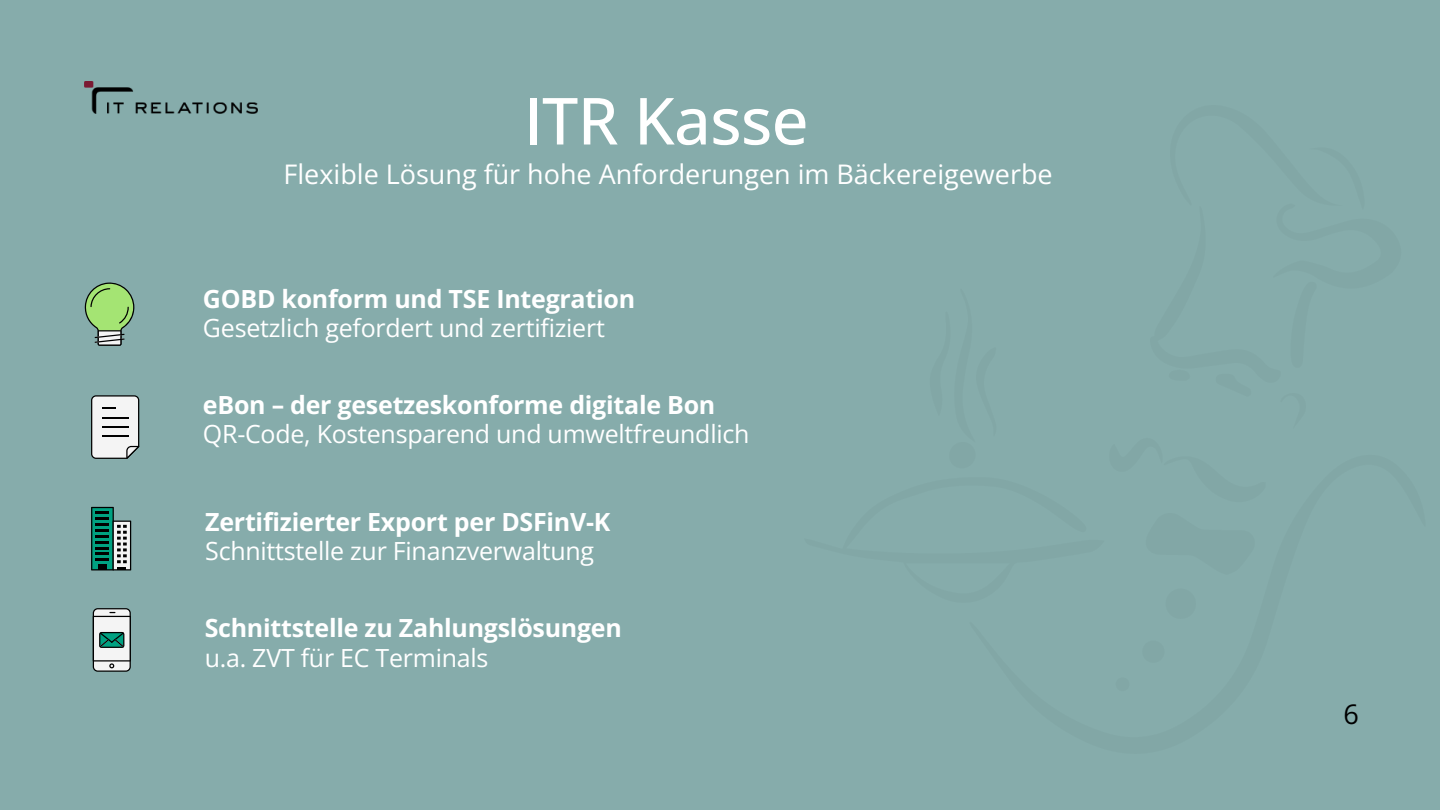
<style>
.page{position:relative;width:1440px;height:810px;background:#86acab}
.page>*{position:absolute;margin:0;border:0;box-sizing:border-box;transform-origin:0 0}
.t1{font:500 65px "Open Sans";letter-spacing:-.01em;color:#fff}
.t2{font:27px "Open Sans";color:#fff}
.t3{font:27px "Open Sans";color:#000}
.t4{font:25px "Open Sans";letter-spacing:-.01em;color:#fff}
.t5{font:700 25px "Open Sans";letter-spacing:-.01em;color:#fff}
</style>
<div class="page">
<img style="left:84px;top:81px;width:174px;height:33px">
<svg style="left:84px;top:282px;width:50px;height:64px"></svg>
<svg style="left:91px;top:395px;width:48px;height:64px;background:#cbcccc"></svg>
<svg style="left:91px;top:507px;width:40px;height:63px;background:#457c72"></svg>
<svg style="left:93px;top:608px;width:38px;height:64px;background:#a8b8b5"></svg>
<p class="t1" style="left:524px;top:75px;width:286px">ITR Kasse</p>
<p class="t2" style="left:284px;top:155px;width:771px">Flexible Lösung für hohe Anforderungen im Bäckereigewerbe</p>
<p class="t5" style="left:203px;top:281px;width:434px">GOBD konform und TSE Integration</p>
<p class="t4" style="left:203px;top:310px;width:403px">Gesetzlich gefordert und zertifiziert</p>
<p class="t5" style="left:203px;top:387px;width:514px">eBon – der gesetzeskonforme digitale Bon</p>
<p class="t4" style="left:203px;top:416px;width:548px">QR-Code, Kostensparend und umweltfreundlich</p>
<p class="t5" style="left:205px;top:504px;width:407px">Zertifizierter Export per DSFinV-K</p>
<p class="t4" style="left:205px;top:533px;width:390px">Schnittstelle zur Finanzverwaltung</p>
<p class="t5" style="left:205px;top:611px;width:419px">Schnittstelle zu Zahlungslösungen</p>
<p class="t4" style="left:205px;top:640px;width:285px">u.a. ZVT für EC Terminals</p>
<p class="t3" style="left:1344px;top:695px;width:17px">6</p>
</div>
